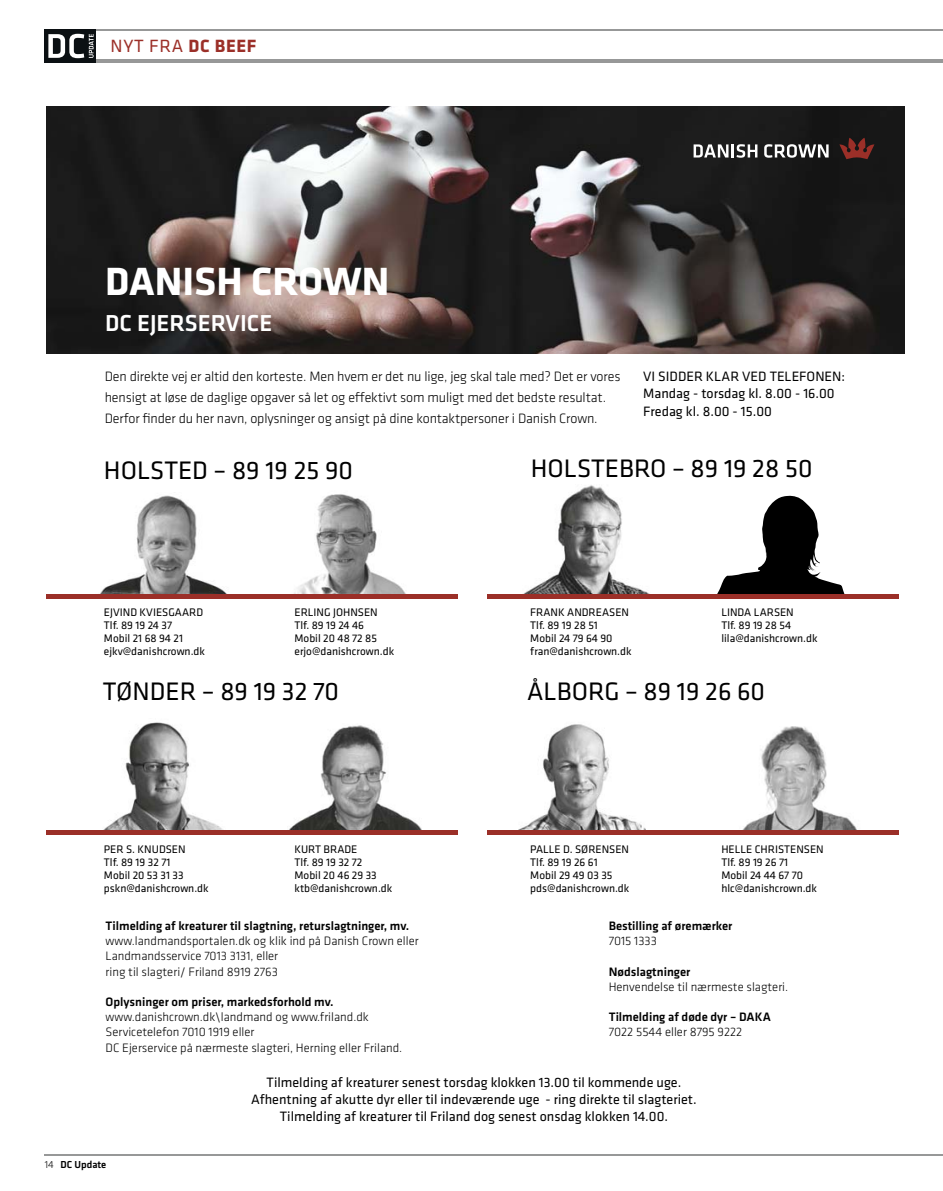
<style>
.page{position:relative;width:943px;height:1191px;background:#fff}
.page>*{position:absolute;margin:0;border:0;box-sizing:border-box;transform-origin:0 0}
.t1{font:700 40.77px "Klavika";color:#fff}
.t2{font:26.25px "Klavika";color:#000}
.t3{font:500 23.97px "Klavika";color:#fff}
.t4{font:18.38px "Klavika";letter-spacing:.04em;color:#9b2f28}
.t5{font:14px/17.7px "Klavika";color:#000}
.t6{font:300 14px/21.2px "Klavika";letter-spacing:-.01em;color:#000}
.t7{font:300 12.6px/15.2px "Klavika";color:#000}
.t8{font:500 12.6px "Klavika";color:#000}
.t9{font:11.38px/13.1px "Klavika";color:#000}
.t10{font:500 10.5px "Klavika";color:#000}
.s1{font-weight:700}
.s2{font-weight:300}
</style>
<div class="page">
<hr style="left:45px;top:1154px;width:897px;height:2px;background:#979898">
<hr style="left:45px;top:30px;width:897px;height:1px;background:#979898">
<hr style="left:45px;top:60px;width:897px;height:3px;background:#979898">
<div style="left:45px;top:30px;width:51px;height:33px;background:#0b1013"></div>
<svg style="left:48px;top:34px;width:46px;height:24px"></svg>
<img style="left:742px;top:726px;width:115px;height:104px">
<img style="left:46px;top:107px;width:858px;height:246px">
<svg style="left:693px;top:144px;width:64px;height:14px"></svg>
<svg style="left:764px;top:144px;width:64px;height:14px"></svg>
<svg style="left:839px;top:138px;width:35px;height:21px"></svg>
<img style="left:100px;top:495px;width:127px;height:99px">
<img style="left:294px;top:494px;width:112px;height:100px">
<img style="left:523px;top:485px;width:127px;height:109px">
<img style="left:103px;top:722px;width:120px;height:108px">
<img style="left:289px;top:725px;width:133px;height:105px">
<img style="left:518px;top:724px;width:127px;height:106px">
<div style="left:46px;top:594px;width:411px;height:5px;background:#9b2f28"></div>
<div style="left:487px;top:830px;width:411px;height:5px;background:#9b2f28"></div>
<div style="left:46px;top:830px;width:411px;height:5px;background:#9b2f28"></div>
<svg style="left:717px;top:495px;width:128px;height:99px"></svg>
<div style="left:487px;top:594px;width:411px;height:5px;background:#9b2f28"></div>
<h3 class="t4" style="left:111px;top:38px;width:147px">NYT FRA <span class="s1">DC BEEF</span></h3>
<h1 class="t1" style="left:105px;top:257px;width:286px">DANISH CROWN</h1>
<h3 class="t3" style="left:105px;top:313px;width:168px">DC EJERSERVICE</h3>
<p class="t6" style="left:105px;top:367px;width:517px">Den direkte vej er altid den korteste. Men hvem er det nu lige, jeg skal tale med? Det er vores hensigt at løse de daglige opgaver så let og effektivt som muligt med det bedste resultat.<br>Derfor finder du her navn, oplysninger og ansigt på dine kontaktpersoner i Danish Crown.</p>
<p class="t5" style="left:643px;top:368px;width:203px">VI SIDDER KLAR VED TELEFONEN:<br>Mandag - torsdag kl. 8.00 - 16.00<br>Fredag kl. 8.00 - 15.00</p>
<h2 class="t2" style="left:104px;top:460px;width:250px">HOLSTED – 89 19 25 90</h2>
<h2 class="t2" style="left:531px;top:458px;width:283px">HOLSTEBRO – 89 19 28 50</h2>
<p class="t9" style="left:104px;top:606px;width:103px">EJVIND KVIESGAARD<br>Tlf. 89 19 24 37<br>Mobil 21 68 94 21 ejkv@danishcrown.dk</p>
<p class="t9" style="left:294px;top:606px;width:101px">ERLING JOHNSEN<br>Tlf. 89 19 24 46<br>Mobil 20 48 72 85 erjo@danishcrown.dk</p>
<p class="t9" style="left:530px;top:606px;width:103px">FRANK ANDREASEN<br>Tlf. 89 19 28 51<br>Mobil 24 79 64 90 fran@danishcrown.dk</p>
<p class="t9" style="left:721px;top:606px;width:98px">LINDA LARSEN<br>Tlf. 89 19 28 54 lila@danishcrown.dk</p>
<h2 class="t2" style="left:103px;top:681px;width:238px">TØNDER – 89 19 32 70</h2>
<h2 class="t2" style="left:527px;top:681px;width:239px">ÅLBORG – 89 19 26 60</h2>
<p class="t9" style="left:104px;top:843px;width:106px">PER S. KNUDSEN<br>Tlf. 89 19 32 71<br>Mobil 20 53 31 33 pskn@danishcrown.dk</p>
<p class="t9" style="left:294px;top:843px;width:99px">KURT BRADE<br>Tlf. 89 19 32 72<br>Mobil 20 46 29 33 ktb@danishcrown.dk</p>
<p class="t8" style="left:106px;top:921px;width:305px">Tilmelding af kreaturer til slagtning, returslagtninger, mv.</p>
<p class="t7" style="left:106px;top:934px;width:314px">www.landmandsportalen.dk og klik ind på Danish Crown eller<br>Landmandsservice 7013 3131, eller<br>ring til slagteri/ Friland 8919 2763</p>
<p class="t8" style="left:106px;top:997px;width:229px">Oplysninger om priser, markedsforhold mv.</p>
<p class="t7" style="left:106px;top:1010px;width:298px">www.danishcrown.dk\landmand og www.friland.dk<br>Servicetelefon 7010 1919 eller<br>DC Ejerservice på nærmeste slagteri, Herning eller Friland.</p>
<p class="t9" style="left:530px;top:843px;width:101px">PALLE D. SØRENSEN<br>Tlf. 89 19 26 61<br>Mobil 29 49 03 35 pds@danishcrown.dk</p>
<p class="t9" style="left:721px;top:843px;width:104px">HELLE CHRISTENSEN<br>Tlf. 89 19 26 71<br>Mobil 24 44 67 70 hlc@danishcrown.dk</p>
<p class="t8" style="left:608px;top:921px;width:125px">Bestilling af øremærker</p>
<p class="t7" style="left:608px;top:934px;width:50px">7015 1333</p>
<p class="t8" style="left:608px;top:966px;width:83px">Nødslagtninger</p>
<p class="t7" style="left:608px;top:980px;width:181px">Henvendelse til nærmeste slagteri.</p>
<p class="t8" style="left:608px;top:1012px;width:164px">Tilmelding af døde dyr – DAKA</p>
<p class="t7" style="left:608px;top:1026px;width:135px">7022 5544 eller 8795 9222</p>
<p class="t10" style="left:45px;top:1160px;width:63px"><span class="s2">14</span> DC Update</p>
<p class="t5" style="left:251px;top:1075px;width:447px;line-height:17px;text-align:center">Tilmelding af kreaturer senest torsdag klokken 13.00 til kommende uge.<br>Afhentning af akutte dyr eller til indeværende uge - ring direkte til slagteriet.<br>Tilmelding af kreaturer til Friland dog senest onsdag klokken 14.00.</p>
</div>
